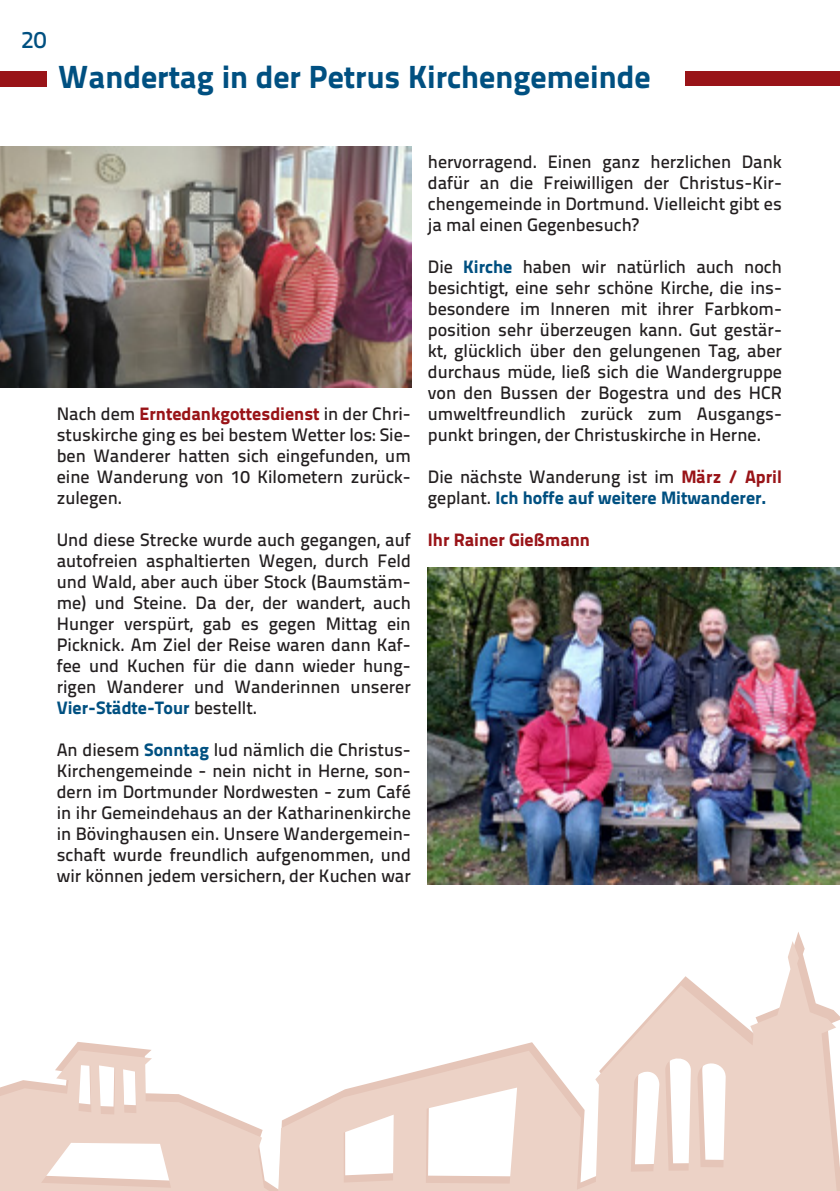
<style>
.page{position:relative;width:840px;height:1191px;background:#fff}
.page>*{position:absolute;margin:0;border:0;box-sizing:border-box;transform-origin:0 0}
.t1{font:32px "Titillium Text 25 L 999 wt";color:#005081}
.t2{font:24px "Titillium Text 25 L 600 wt";color:#005081}
.t3{font:18px/21px "Titillium Text 22 L 600 wt";color:#231f20;text-align:justify}
.t4{font:18px "Titillium Text 22 L 999 wt";color:#005081}
.t5{font:18px "Titillium Text 22 L 999 wt";color:#991418}
.s1{font-family:"Titillium Text 22 L 600 wt";color:#231f20}
.s2{font-family:"Titillium Text 22 L 999 wt";color:#005081}
.s3{font-family:"Titillium Text 22 L 999 wt";color:#991418}
</style>
<div class="page">
<div style="left:0;top:71px;width:46px;height:15px;background:#991418"></div>
<div style="left:685px;top:71px;width:154px;height:14px;background:#991418"></div>
<img style="left:0;top:147px;width:411px;height:240px">
<img style="left:427px;top:567px;width:412px;height:317px">
<svg style="left:0;top:941px;width:837px;height:250px"></svg>
<h2 class="t2" style="left:21px;top:21px;width:27px">20</h2>
<h1 class="t1" style="left:58px;top:51px;width:593px">Wandertag in der Petrus Kirchengemeinde</h1>
<p class="t5" style="left:57px;top:399px;width:355px"><span class="s1">Nach dem</span> Erntedankgottesdienst <span class="s1">in der Chri-</span></p>
<p class="t3" style="left:57px;top:423px;width:355px">stuskirche ging es bei bestem Wetter los: Sie&shy;ben Wanderer hatten sich eingefunden, um eine Wanderung von 10 Kilometern zurück&shy;zulegen.</p>
<p class="t3" style="left:57px;top:528px;width:355px">Und diese Strecke wurde auch gegangen, auf autofreien asphaltierten Wegen, durch Feld und Wald, aber auch über Stock (Baumstäm&shy;me) und Steine. Da der, der wandert, auch Hunger verspürt, gab es gegen Mittag ein Picknick. Am Ziel der Reise waren dann Kaf&shy;fee und Kuchen für die dann wieder hung&shy;rigen Wanderer und Wanderinnen unserer</p>
<p class="t4" style="left:57px;top:694px;width:202px">Vier-Städte-Tour <span class="s1">bestellt.</span></p>
<p class="t3" style="left:57px;top:738px;width:355px">An diesem <span class="s2">Sonntag</span> lud nämlich die Christus-Kirchengemeinde - nein nicht in Herne, son&shy;dern im Dortmunder Nordwesten - zum Café in ihr Gemeindehaus an der Katharinenkirche in Bövinghausen ein. Unsere Wandergemein&shy;schaft wurde freundlich aufgenommen, und wir können jedem versichern, der Kuchen war</p>
<p class="t3" style="left:427px;top:150px;width:355px">hervorragend. Einen ganz herzlichen Dank dafür an die Freiwilligen der Christus-Kir&shy;chengemeinde in Dortmund. Vielleicht gibt es ja mal einen Gegenbesuch?</p>
<p class="t3" style="left:427px;top:255px;width:355px">Die <span class="s2">Kirche</span> haben wir natürlich auch noch besichtigt, eine sehr schöne Kirche, die ins&shy;besondere im Inneren mit ihrer Farbkom&shy;position sehr überzeugen kann. Gut gestär&shy;kt, glücklich über den gelungenen Tag, aber durchaus müde, ließ sich die Wandergruppe von den Bussen der Bogestra und des HCR umweltfreundlich zurück zum Ausgangs&shy;punkt bringen, der Christuskirche in Herne.</p>
<p class="t3" style="left:427px;top:465px;width:355px">Die nächste Wanderung ist im <span class="s3">März / April</span></p>
<p class="t4" style="left:427px;top:484px;width:339px"><span class="s1">geplant.</span> Ich hoffe auf weitere Mitwanderer.</p>
<p class="t5" style="left:427px;top:526px;width:164px">Ihr Rainer Gießmann</p>
</div>
